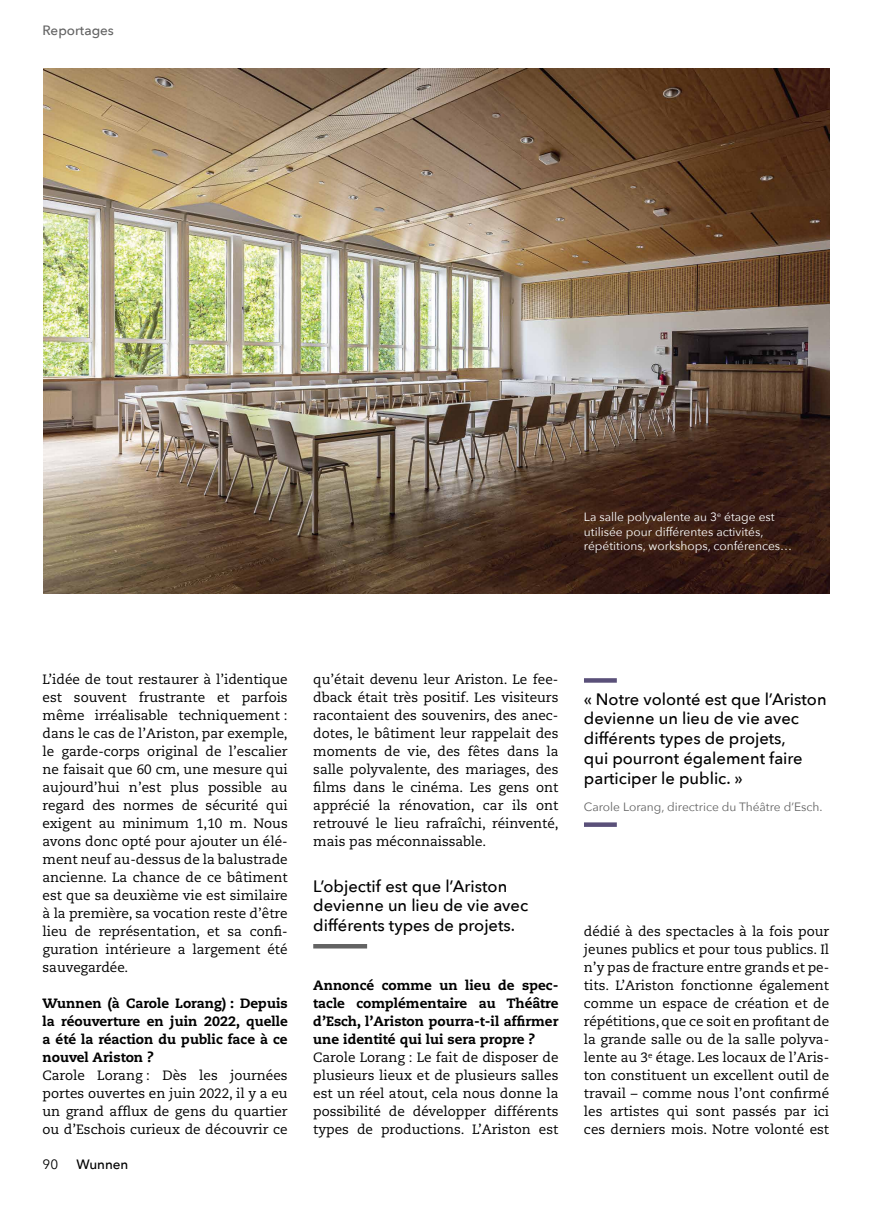
<style>
.page{position:relative;width:893px;height:1208px;background:#fff}
.page>*{position:absolute;margin:0;border:0;box-sizing:border-box;transform-origin:0 0}
.t1{font:500 16.5px/19.8px "Avenir Next";color:#000}
.t2{font:13.5px/18px "Caecilia LT Std";color:#000;text-align:justify}
.t3{font:800 13.5px/18px "Caecilia LT Std";color:#000;text-align:justify}
.t4{font:500 13.5px "Avenir Next";color:#636363}
.t5{font:500 13.5px "Avenir Next";letter-spacing:-.005em;color:#000}
.t6{font:13.5px "Avenir Next";color:#000}
.t7{font:12px/14.4px "Avenir Next";color:#fff}
.t8{font:12px "Avenir Next";color:#636363}
</style>
<div class="page">
<img style="left:44px;top:68px;width:785px;height:525px">
<hr style="left:313px;top:944px;width:54px;height:4px;background:#636363">
<svg style="left:584px;top:678px;width:33px;height:4px"></svg>
<div style="left:584px;top:822px;width:33px;height:5px;background:#5a5079"></div>
<p class="t4" style="left:43px;top:19px;width:73px">Reportages</p>
<p class="t7" style="left:584px;top:509px;width:210px">La salle polyvalente au 3<sup>e</sup> étage est utilisée pour différentes activités, répétitions, workshops, conférences…</p>
<p class="t2" style="left:43px;top:671px;width:247px">L’idée de tout restaurer à l’identique est souvent frustrante et parfois même irréalisable techniquement : dans le cas de l’Ariston, par exemple, le garde-corps original de l’escalier ne faisait que 60 cm, une mesure qui aujourd’hui n’est plus possible au regard des normes de sécurité qui exigent au minimum 1,10 m. Nous avons donc opté pour ajouter un élé&shy;ment neuf au-dessus de la balustrade ancienne. La chance de ce bâtiment est que sa deuxième vie est similaire à la première, sa vocation reste d’être lieu de représentation, et sa confi&shy;guration intérieure a largement été sauvegardée.</p>
<p class="t3" style="left:43px;top:994px;width:247px">Wunnen (à Carole Lorang) : Depuis la réouverture en juin 2022, quelle a été la réaction du public face à ce nouvel Ariston ?</p>
<p class="t2" style="left:43px;top:1066px;width:247px">Carole Lorang : Dès les journées portes ouvertes en juin 2022, il y a eu un grand afflux de gens du quartier ou d’Eschois curieux de découvrir ce</p>
<p class="t6" style="left:43px;top:1153px;width:17px">90</p>
<p class="t5" style="left:77px;top:1153px;width:53px">Wunnen</p>
<p class="t2" style="left:313px;top:671px;width:247px">qu’était devenu leur Ariston. Le fee&shy;dback était très positif. Les visiteurs racontaient des souvenirs, des anec&shy;dotes, le bâtiment leur rappelait des moments de vie, des fêtes dans la salle polyvalente, des mariages, des films dans le cinéma. Les gens ont apprécié la rénovation, car ils ont retrouvé le lieu rafraîchi, réinventé, mais pas méconnaissable.</p>
<p class="t1" style="left:313px;top:875px;width:216px">L’objectif est que l’Ariston devienne un lieu de vie avec différents types de projets.</p>
<p class="t3" style="left:313px;top:976px;width:247px">Annoncé comme un lieu de spec&shy;tacle complémentaire au Théâtre d’Esch, l’Ariston pourra-t-il affirmer une identité qui lui sera propre ?</p>
<p class="t2" style="left:313px;top:1049px;width:247px">Carole Lorang : Le fait de disposer de plusieurs lieux et de plusieurs salles est un réel atout, cela nous donne la possibilité de développer différents types de productions. L’Ariston est</p>
<p class="t1" style="left:584px;top:688px;width:244px">« Notre volonté est que l’Ariston devienne un lieu de vie avec différents types de projets,<br>qui pourront également faire participer le public. »</p>
<p class="t8" style="left:584px;top:796px;width:240px">Carole Lorang, directrice du Théâtre d’Esch.</p>
<p class="t2" style="left:584px;top:923px;width:247px">dédié à des spectacles à la fois pour jeunes publics et pour tous publics. Il n’y pas de fracture entre grands et pe&shy;tits. L’Ariston fonctionne également comme un espace de création et de répétitions, que ce soit en profitant de la grande salle ou de la salle polyva&shy;lente au 3<sup>e</sup> étage. Les locaux de l’Aris&shy;ton constituent un excellent outil de travail – comme nous l’ont confirmé les artistes qui sont passés par ici ces derniers mois. Notre volonté est</p>
</div>
